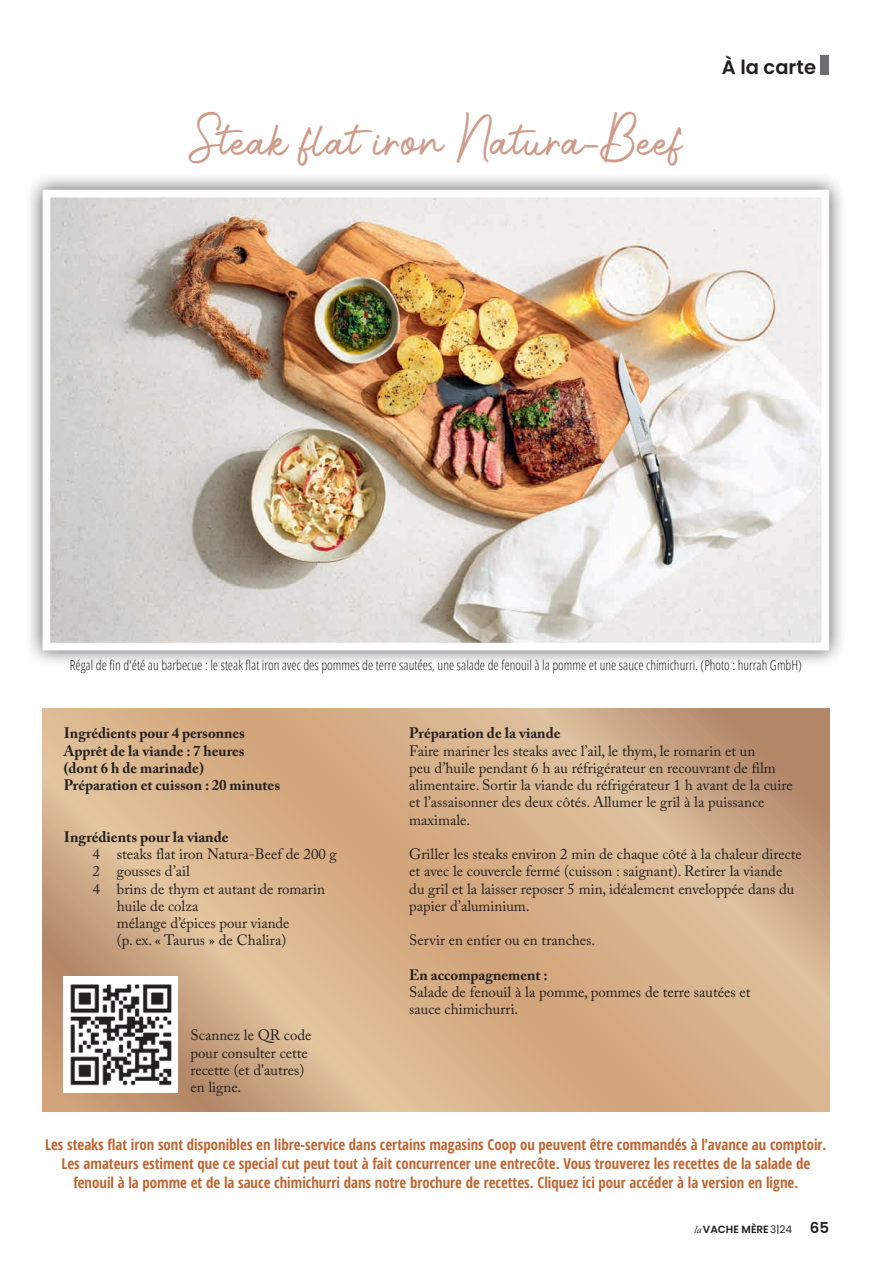
<style>
.page{position:relative;width:893px;height:1263px;background:#fff}
.page>*{position:absolute;margin:0;border:0;box-sizing:border-box;transform-origin:0 0}
.t1{font:30px "Photoshoot";letter-spacing:.01em;color:#cd9c8b}
.t2{font:600 19.5px "Poppins";color:#231f20}
.t3{font:15px/17.2px "Adobe Caslon Pro";color:#231f20}
.t4{font:700 condensed 15px/19.2px "Open Sans";color:#be642f;text-align:center}
.t5{font:700 15px/17.2px "Adobe Caslon Pro";color:#231f20}
.t6{font:300 condensed 13.5px "Open Sans";color:#231f20}
.t7{font:600 10.5px "Poppins";color:#231f20}
.s1{font-family:"Adobe Caslon Pro";font-weight:400;font-style:italic}
.s2{font-weight:400}
.s3{font-size:15px}
</style>
<div class="page">
<svg style="left:43px;top:708px;width:786px;height:403px;background:#d4ae88"></svg>
<div style="left:821px;top:55px;width:8px;height:19px;background:#6c6d70"></div>
<div style="left:25px;top:172px;width:822px;height:496px;background:#231f20;opacity:.75"></div>
<img style="left:52px;top:199px;width:768px;height:442px">
<div style="left:43px;top:190px;width:786px;height:460px;border:8px solid #fff"></div>
<img style="left:64px;top:977px;width:114px;height:115px">
<h1 class="t1" style="left:189px;top:126px;width:495px">Steak flatiron Natura-Beef</h1>
<h2 class="t2" style="left:722px;top:56px;width:96px">À la carte</h2>
<p class="t6" style="left:70px;top:656px;width:734px">Régal de fin d′été au barbecue : le steak flat iron avec des pommes de terre sautées, une salade de fenouil à la pomme et une sauce chimichurri. (Photo : hurrah GmbH)</p>
<p class="t5" style="left:64px;top:724px;width:218px">Ingrédients pour 4 personnes<br>Apprêt de la viande : 7 heures (dont 6 h de marinade)<br>Préparation et cuisson : 20 minutes</p>
<p class="t5" style="left:64px;top:828px;width:166px">Ingrédients pour la viande</p>
<p class="t3" style="left:92px;top:845px;width:246px">4 steaks flat iron Natura-Beef de 200 g</p>
<p class="t3" style="left:92px;top:862px;width:99px">2 gousses d’ail</p>
<p class="t3" style="left:92px;top:880px;width:234px">4 brins de thym et autant de romarin</p>
<p class="t3" style="left:117px;top:897px;width:83px">huile de colza</p>
<p class="t3" style="left:117px;top:914px;width:174px">mélange d’épices pour viande</p>
<p class="t3" style="left:117px;top:931px;width:171px">(p. ex. « Taurus » de Chalira)</p>
<p class="t3" style="left:190px;top:1026px;width:123px">Scannez le QR code pour consulter cette recette (et d'autres) en ligne.</p>
<p class="t5" style="left:409px;top:724px;width:153px">Préparation de la viande</p>
<p class="t3" style="left:409px;top:742px;width:385px">Faire mariner les steaks avec l’ail, le thym, le romarin et un<br>peu d’huile pendant 6 h au réfrigérateur en recouvrant de film alimentaire. Sortir la viande du réfrigérateur 1 h avant de la cuire et l’assaisonner des deux côtés. Allumer le gril à la puissance maximale.</p>
<p class="t3" style="left:409px;top:845px;width:394px">Griller les steaks environ 2 min de chaque côté à la chaleur directe et avec le couvercle fermé (cuisson : saignant). Retirer la viande<br>du gril et la laisser reposer 5 min, idéalement enveloppée dans du papier d’aluminium.</p>
<p class="t3" style="left:409px;top:931px;width:187px">Servir en entier ou en tranches.</p>
<p class="t5" style="left:409px;top:966px;width:140px">En accompagnement :</p>
<p class="t3" style="left:409px;top:983px;width:343px">Salade de fenouil à la pomme, pommes de terre sautées et sauce chimichurri.</p>
<p class="t4" style="left:45px;top:1134px;width:783px">Les steaks flat iron sont disponibles en libre-service dans certains magasins Coop ou peuvent être commandés à l’avance au comptoir.<br>Les amateurs estiment que ce special cut peut tout à fait concurrencer une entrecôte. Vous trouverez les recettes de la salade de fenouil à la pomme et de la sauce chimichurri dans notre brochure de recettes. Cliquez ici pour accéder à la version en ligne.</p>
<p class="t7" style="left:694px;top:1223px;width:137px"><span class="s1">la</span>VACHE MÈRE<span class="s2">3|24</span> <span class="s3">65</span></p>
</div>
